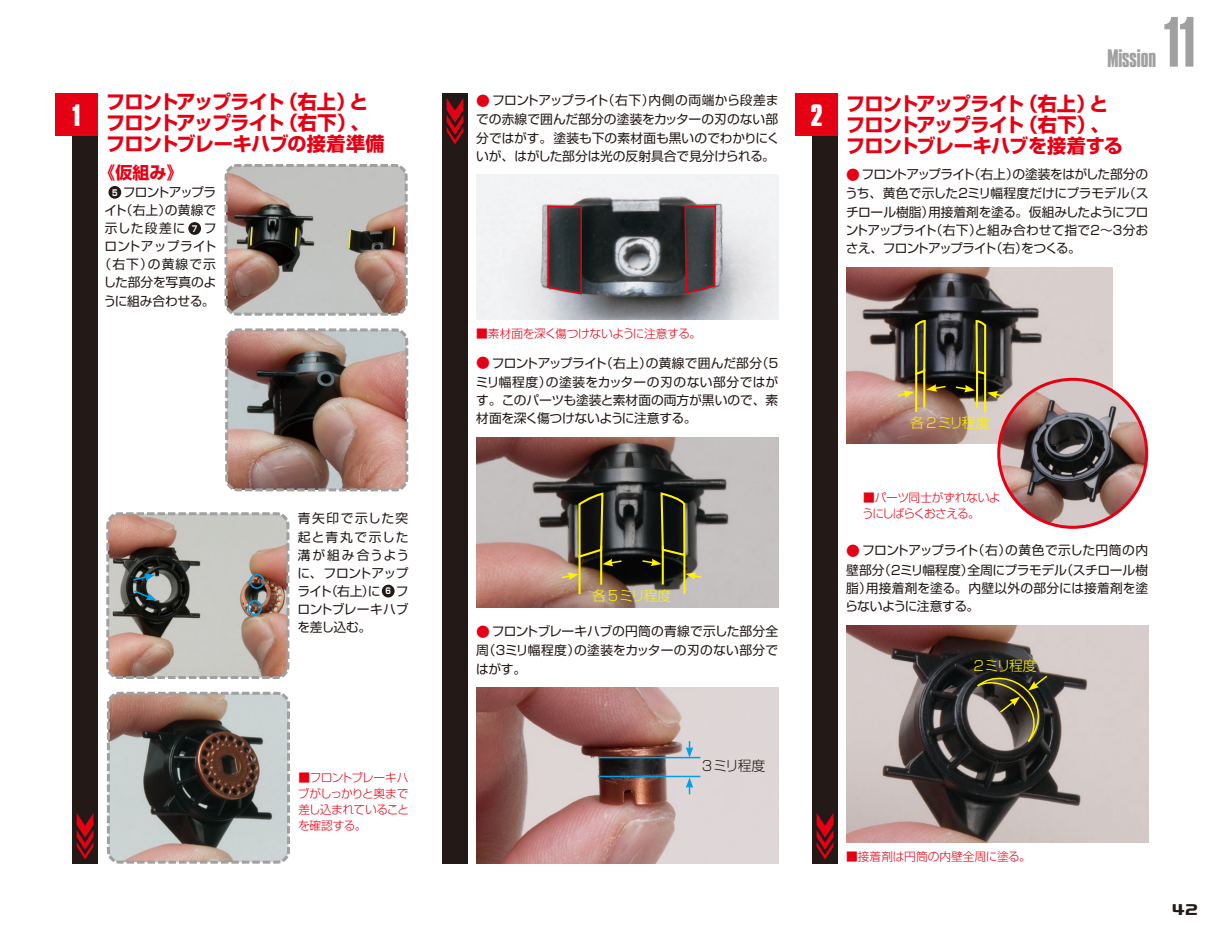
<style>
.page{position:relative;width:1212px;height:936px;background:#fff}
.page>*{position:absolute;margin:0;border:0;box-sizing:border-box;transform-origin:0 0}
.t1{font:61.05px "Press Gothic";color:#a0a0a1}
.t2{font:700 26.55px "Compacta BT";color:#fff}
.t3{font:21.75px "Press Gothic";color:#a0a0a1}
.t4{font:700 19.2px/21.3px "Shin Go Pro";letter-spacing:-.05em;color:#e60013}
.t5{font:700 16.95px "Shin Go Pro";color:#e60013}
.t6{font:300 13.8px "Shin Go Pro";color:#fff100}
.t7{font:300 13.8px "Shin Go Pro";letter-spacing:-.05em;color:#231916}
.t8{font:700 13.2px "Ro G San Srf Std";color:#231916;scale:1.25 1}
.t9{font:12.75px/18px "Shin Go Pro";letter-spacing:-.01em;color:#231916}
.t10{font:12.75px/19.6px "Shin Go Pro";letter-spacing:-.04em;color:#231916}
.t11{font:12.75px/19.6px "Shin Go Pro";letter-spacing:-.03em;color:#231916}
.t12{font:12.75px/19.6px "Shin Go Pro";letter-spacing:.015em;color:#231916}
.t13{font:12.75px/19.6px "Shin Go Pro";letter-spacing:.01em;color:#231916}
.t14{font:300 11.7px/15.9px "Shin Go Pro";letter-spacing:-.035em;color:#e60013}
.t15{font:300 11.7px "Shin Go Pro";color:#e60013}
.s1{font-size:13.8px;color:#e60013}
.s2{font-weight:700;font-size:8.55px;color:#fff}
</style>
<div class="page">
<img style="left:476px;top:175px;width:302px;height:144px">
<img style="left:476px;top:437px;width:302px;height:170px">
<img style="left:476px;top:687px;width:302px;height:176px">
<img style="left:846px;top:267px;width:266px;height:176px">
<img style="left:846px;top:625px;width:302px;height:217px">
<div style="left:72px;top:94px;width:26px;height:769px;background:#231916"></div>
<div style="left:442px;top:94px;width:26px;height:769px;background:#231916"></div>
<div style="left:812px;top:97px;width:26px;height:766px;background:#231916"></div>
<div style="left:55px;top:94px;width:43px;height:42px;background:#e60013"></div>
<div style="left:795px;top:94px;width:43px;height:42px;background:#e60013"></div>
<svg style="left:816px;top:813px;width:17px;height:46px"></svg>
<svg style="left:77px;top:813px;width:16px;height:46px"></svg>
<svg style="left:447px;top:98px;width:16px;height:46px"></svg>
<img style="left:999px;top:379px;width:148px;height:148px;border-radius:74px">
<div style="left:997px;top:378px;width:151px;height:151px;border:3px solid #e60013;border-radius:50%"></div>
<div style="left:108px;top:186px;width:13px;height:13px;background:#231916;border-radius:50%"></div>
<div style="left:188px;top:222px;width:13px;height:13px;background:#231916;border-radius:50%"></div>
<div style="left:382px;top:584px;width:13px;height:13px;background:#231916;border-radius:50%"></div>
<img style="left:225px;top:328px;width:184px;height:164px">
<svg style="left:107px;top:691px;width:183px;height:173px"></svg>
<img style="left:106px;top:512px;width:184px;height:167px">
<svg style="left:683px;top:205px;width:34px;height:90px"></svg>
<hr style="left:578px;top:555px;width:2px;height:39px;background:#fff100">
<hr style="left:600px;top:545px;width:2px;height:39px;background:#fff100">
<svg style="left:560px;top:572px;width:18px;height:8px"></svg>
<svg style="left:577px;top:491px;width:46px;height:75px"></svg>
<svg style="left:686px;top:741px;width:7px;height:15px"></svg>
<svg style="left:686px;top:777px;width:7px;height:17px"></svg>
<hr style="left:599px;top:756px;width:101px;height:2px;background:#00a1e9">
<hr style="left:599px;top:775px;width:101px;height:2px;background:#00a1e9">
<svg style="left:914px;top:319px;width:13px;height:58px"></svg>
<hr style="left:915px;top:373px;width:2px;height:39px;background:#fff100">
<hr style="left:923px;top:368px;width:2px;height:39px;background:#fff100">
<svg style="left:896px;top:390px;width:18px;height:8px"></svg>
<svg style="left:926px;top:384px;width:21px;height:8px"></svg>
<img style="left:224px;top:164px;width:184px;height:152px">
<svg style="left:546px;top:205px;width:37px;height:90px"></svg>
<hr style="left:683px;top:555px;width:2px;height:39px;background:#fff100">
<hr style="left:662px;top:545px;width:2px;height:39px;background:#fff100">
<svg style="left:685px;top:572px;width:19px;height:8px"></svg>
<svg style="left:641px;top:491px;width:45px;height:75px"></svg>
<svg style="left:974px;top:319px;width:13px;height:57px"></svg>
<hr style="left:984px;top:373px;width:2px;height:39px;background:#fff100">
<hr style="left:976px;top:369px;width:2px;height:39px;background:#fff100">
<svg style="left:987px;top:391px;width:18px;height:7px"></svg>
<svg style="left:954px;top:385px;width:21px;height:7px"></svg>
<svg style="left:975px;top:661px;width:85px;height:82px"></svg>
<div style="left:249px;top:573px;width:15px;height:15px;border:2px solid #00a1e9;border-radius:50%"></div>
<div style="left:247px;top:600px;width:15px;height:15px;border:2px solid #00a1e9;border-radius:50%"></div>
<h2 class="t2" style="left:72px;top:99px;width:10px">1</h2>
<h3 class="t3" style="left:1107px;top:44px;width:50px">Mission</h3>
<h1 class="t1" style="left:1164px;top:3px;width:33px">11</h1>
<h3 class="t4" style="left:106px;top:89px;width:280px">フロントアップライト（右上）とフロントアップライト（右下）、フロントブレーキハブの接着準備</h3>
<h3 class="t4" style="left:846px;top:90px;width:278px">フロントアップライト（右上）とフロントアップライト（右下）、フロントブレーキハブを接着する</h3>
<p class="t9" style="left:476px;top:89px;width:304px;line-height:19.6px"><span class="s1">●</span> フロントアップライト（右下）内側の両端から段差までの赤線で囲んだ部分の塗装をカッターの刃のない部</p>
<p class="t9" style="left:476px;top:127px;width:305px">分ではがす。塗装も下の素材面も黒いのでわかりにくいが、はがした部分は光の反射具合で見分けられる。</p>
<h2 class="t2" style="left:810px;top:99px;width:14px">2</h2>
<h3 class="t5" style="left:99px;top:159px;width:87px">《仮組み》</h3>
<p class="t9" style="left:98px;top:182px;width:120px;text-align:right"><span class="s2">5</span> フロントアップライト（右上）の黄線で示した段差に <span class="s2">7</span> フロントアップライト（右下）の黄線で示した部分を写真のように組み合わせる。</p>
<p class="t14" style="left:476px;top:324px;width:226px">■素材面を深く傷つけないように注意する。</p>
<p class="t12" style="left:476px;top:351px;width:306px"><span class="s1">●</span> フロントアップライト（右上）の黄線で囲んだ部分（５ミリ幅程度）の塗装をカッターの刃のない部分ではが</p>
<p class="t9" style="left:476px;top:390px;width:304px">す。このパーツも塗装と素材面の両方が黒いので、素材面を深く傷つけないように注意する。</p>
<p class="t10" style="left:845px;top:163px;width:305px"><span class="s1">●</span>フロントアップライト（右上）の塗装をはがした部分のうち、黄色で示した２ミリ幅程度だけにプラモデル（ス</p>
<p class="t9" style="left:846px;top:201px;width:304px;text-align:justify">チロール樹脂）用接着剤を塗る。仮組みしたようにフロントアップライト（右下）と組み合わせて指で２〜３分おさえ、フロントアップライト（右）をつくる。</p>
<p class="t6" style="left:910px;top:411px;width:80px">各2ミリ程度</p>
<p class="t9" style="left:297px;top:508px;width:113px;text-align:justify">青矢印で示した突起と青丸で示した溝が組み合うように、フロントアップライト（右上）に <span class="s2">6</span> フロントブレーキハブを差し込む。</p>
<p class="t6" style="left:592px;top:584px;width:80px">各5ミリ程度</p>
<p class="t13" style="left:476px;top:619px;width:304px"><span class="s1">●</span>フロントブレーキハブの円筒の青線で示した部分全周（３ミリ幅程度）の塗装をカッターの刃のない部分で</p>
<p class="t9" style="left:476px;top:658px;width:52px">はがす。</p>
<p class="t14" style="left:862px;top:488px;width:140px">■パーツ同士がずれないようにしばらくおさえる。</p>
<p class="t11" style="left:846px;top:538px;width:303px"><span class="s1">●</span> フロントアップライト（右）の黄色で示した円筒の内壁部分（２ミリ幅程度）全周にプラモデル（スチロール樹</p>
<p class="t9" style="left:845px;top:577px;width:304px">脂）用接着剤を塗る。内壁以外の部分には接着剤を塗らないように注意する。</p>
<p class="t6" style="left:973px;top:654px;width:65px">2ミリ程度</p>
<p class="t14" style="left:298px;top:768px;width:113px;text-align:justify">■フロントブレーキハブがしっかりと奥まで差し込まれていることを確認する。</p>
<p class="t7" style="left:702px;top:754px;width:65px">3ミリ程度</p>
<p class="t15" style="left:846px;top:847px;width:186px">■接着剤は円筒の内壁全周に塗る。</p>
<p class="t8" style="left:1172px;top:900px;width:22px">42</p>
</div>
